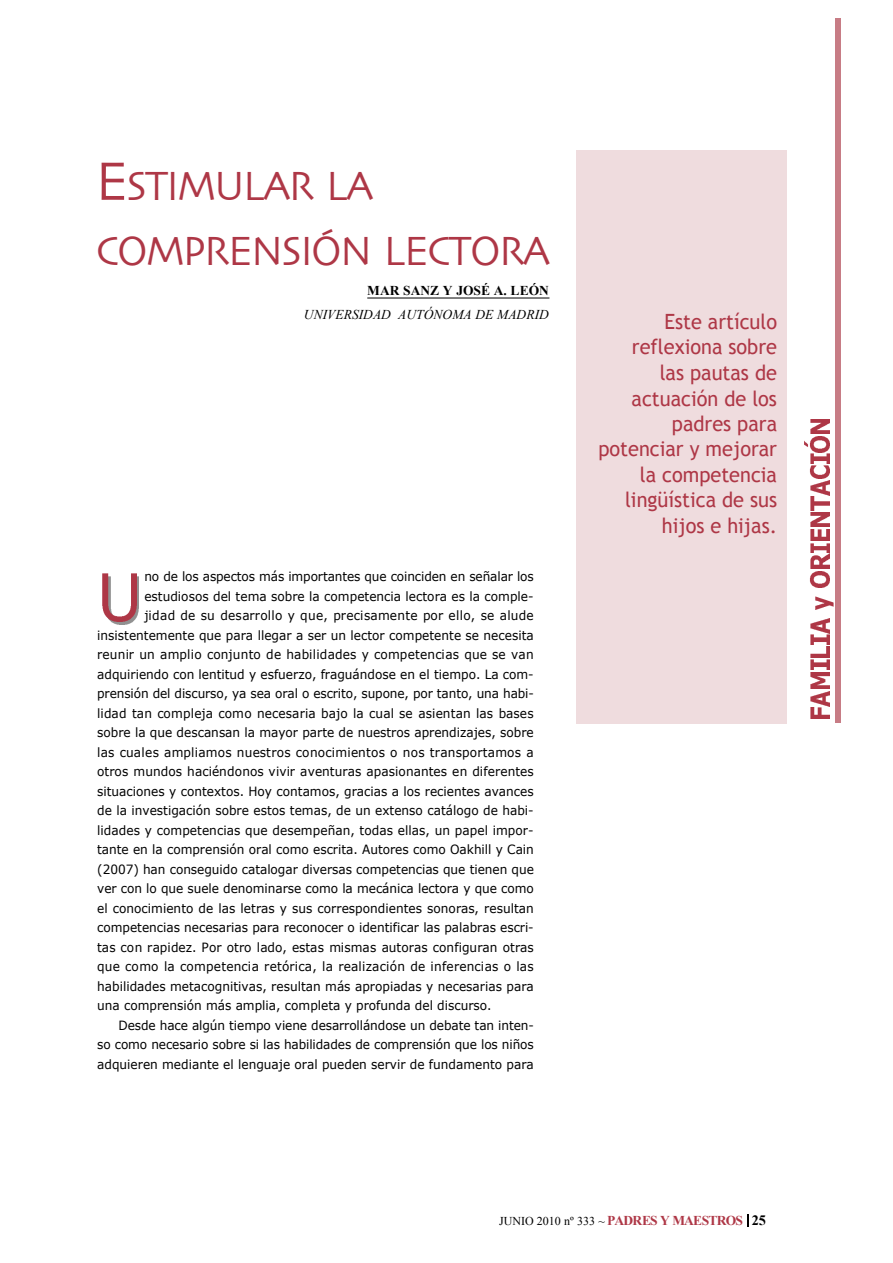
<style>
.page{position:relative;width:893px;height:1263px;background:#fff}
.page>*{position:absolute;margin:0;border:0;box-sizing:border-box;transform-origin:0 0}
.t1{font:42.75px/65.1px "Skia";color:#ae3746;scale:.95 1}
.t2{font:21px/25.5px "Trebuchet MS";color:#ae3746;text-align:right;scale:.95 1}
.t3{font:italic 13.5px "Times New Roman";color:#000}
.t4{font:700 13.5px "Times New Roman";color:#000}
.t5{font:12.75px "Verdana";color:#000;scale:.95 1}
.t6{font:12.75px "Verdana";letter-spacing:.02em;color:#000;scale:.95 1}
.t7{font:12px "Times New Roman";color:#000}
.s1{font-size:57px}
.s2{font-weight:700;font-size:13.5px;color:#ae3746}
.s3{font-weight:700;font-size:14.25px}
</style>
<div class="page">
<img style="left:810px;top:691px;width:19px;height:28px">
<img style="left:810px;top:672px;width:19px;height:16px">
<img style="left:810px;top:660px;width:19px;height:9px">
<img style="left:810px;top:646px;width:19px;height:11px">
<img style="left:810px;top:618px;width:19px;height:26px">
<img style="left:815px;top:596px;width:18px;height:13px">
<img style="left:809px;top:572px;width:20px;height:15px">
<img style="left:810px;top:543px;width:19px;height:25px">
<img style="left:810px;top:530px;width:19px;height:11px">
<img style="left:810px;top:512px;width:19px;height:14px">
<img style="left:809px;top:465px;width:20px;height:45px">
<img style="left:810px;top:454px;width:19px;height:9px">
<img style="left:804px;top:437px;width:25px;height:15px">
<img style="left:810px;top:419px;width:19px;height:14px">
<svg style="left:747px;top:1214px;width:2px;height:12px"></svg>
<div style="left:834px;top:18px;width:6px;height:704px;background:#c77c85"></div>
<img style="left:110px;top:576px;width:29px;height:48px">
<img style="left:102px;top:573px;width:34px;height:48px">
<hr style="left:367px;top:298px;width:182px;height:1px;background:#000">
<div style="left:576px;top:150px;width:211px;height:573px;background:#efdcde"></div>
<h1 class="t1" style="left:95px;top:155px;width:480px"><span class="s1">E</span>S T IM U L A R L A<br>C O M P R E N S IÓ N L E C T O R A</h1>
<p class="t4" style="left:367px;top:283px;width:183px">MAR SANZ Y JOSÉ A. LEÓN</p>
<p class="t3" style="left:304px;top:307px;width:246px">UNIVERSIDAD AUTÓNOMA DE MADRID</p>
<h2 class="t2" style="left:598px;top:308px;width:190px">Este artículo reflexiona sobre<br>las pautas de actuación de los padres para potenciar y mejorar la competencia lingüística de sus hijos e hijas.</h2>
<p class="t5" style="left:144px;top:568px;width:411px">no de los aspectos más importantes que coinciden en señalar los</p>
<p class="t5" style="left:144px;top:588px;width:411px">estudiosos del tema sobre la competencia lectora es la comple-</p>
<p class="t6" style="left:144px;top:607px;width:411px">jidad de su desarrollo y que, precisamente por ello, se alude</p>
<p class="t5" style="left:97px;top:627px;width:461px">insistentemente que para llegar a ser un lector competente se necesita</p>
<p class="t5" style="left:97px;top:646px;width:461px">reunir un amplio conjunto de habilidades y competencias que se van</p>
<p class="t5" style="left:97px;top:666px;width:461px">adquiriendo con lentitud y esfuerzo, fraguándose en el tiempo. La com-</p>
<p class="t5" style="left:97px;top:685px;width:461px">prensión del discurso, ya sea oral o escrito, supone, por tanto, una habi-</p>
<p class="t5" style="left:97px;top:705px;width:461px">lidad tan compleja como necesaria bajo la cual se asientan las bases</p>
<p class="t5" style="left:97px;top:724px;width:461px">sobre la que descansan la mayor parte de nuestros aprendizajes, sobre</p>
<p class="t6" style="left:97px;top:744px;width:461px">las cuales ampliamos nuestros conocimientos o nos transportamos a</p>
<p class="t5" style="left:97px;top:763px;width:461px">otros mundos haciéndonos vivir aventuras apasionantes en diferentes</p>
<p class="t5" style="left:97px;top:783px;width:461px">situaciones y contextos. Hoy contamos, gracias a los recientes avances</p>
<p class="t5" style="left:97px;top:802px;width:461px">de la investigación sobre estos temas, de un extenso catálogo de habi-</p>
<p class="t5" style="left:97px;top:822px;width:461px">lidades y competencias que desempeñan, todas ellas, un papel impor-</p>
<p class="t5" style="left:97px;top:841px;width:461px">tante en la comprensión oral como escrita. Autores como Oakhill y Cain</p>
<p class="t5" style="left:97px;top:861px;width:461px">(2007) han conseguido catalogar diversas competencias que tienen que</p>
<p class="t5" style="left:97px;top:880px;width:461px">ver con lo que suele denominarse como la mecánica lectora y que como</p>
<p class="t5" style="left:97px;top:900px;width:461px">el conocimiento de las letras y sus correspondientes sonoras, resultan</p>
<p class="t5" style="left:97px;top:919px;width:461px">competencias necesarias para reconocer o identificar las palabras escri-</p>
<p class="t5" style="left:97px;top:939px;width:461px">tas con rapidez. Por otro lado, estas mismas autoras configuran otras</p>
<p class="t6" style="left:97px;top:958px;width:461px">que como la competencia retórica, la realización de inferencias o las</p>
<p class="t5" style="left:97px;top:978px;width:461px">habilidades metacognitivas, resultan más apropiadas y necesarias para</p>
<p class="t5" style="left:97px;top:997px;width:417px">una comprensión más amplia, completa y profunda del discurso.</p>
<p class="t5" style="left:118px;top:1017px;width:439px">Desde hace algún tiempo viene desarrollándose un debate tan inten-</p>
<p class="t5" style="left:97px;top:1036px;width:461px">so como necesario sobre si las habilidades de comprensión que los niños</p>
<p class="t5" style="left:97px;top:1056px;width:461px">adquieren mediante el lenguaje oral pueden servir de fundamento para</p>
<p class="t7" style="left:499px;top:1214px;width:268px">JUNIO 2010 nº 333 ~ <span class="s2">PADRES Y MAESTROS</span> <span class="s3">25</span></p>
</div>
